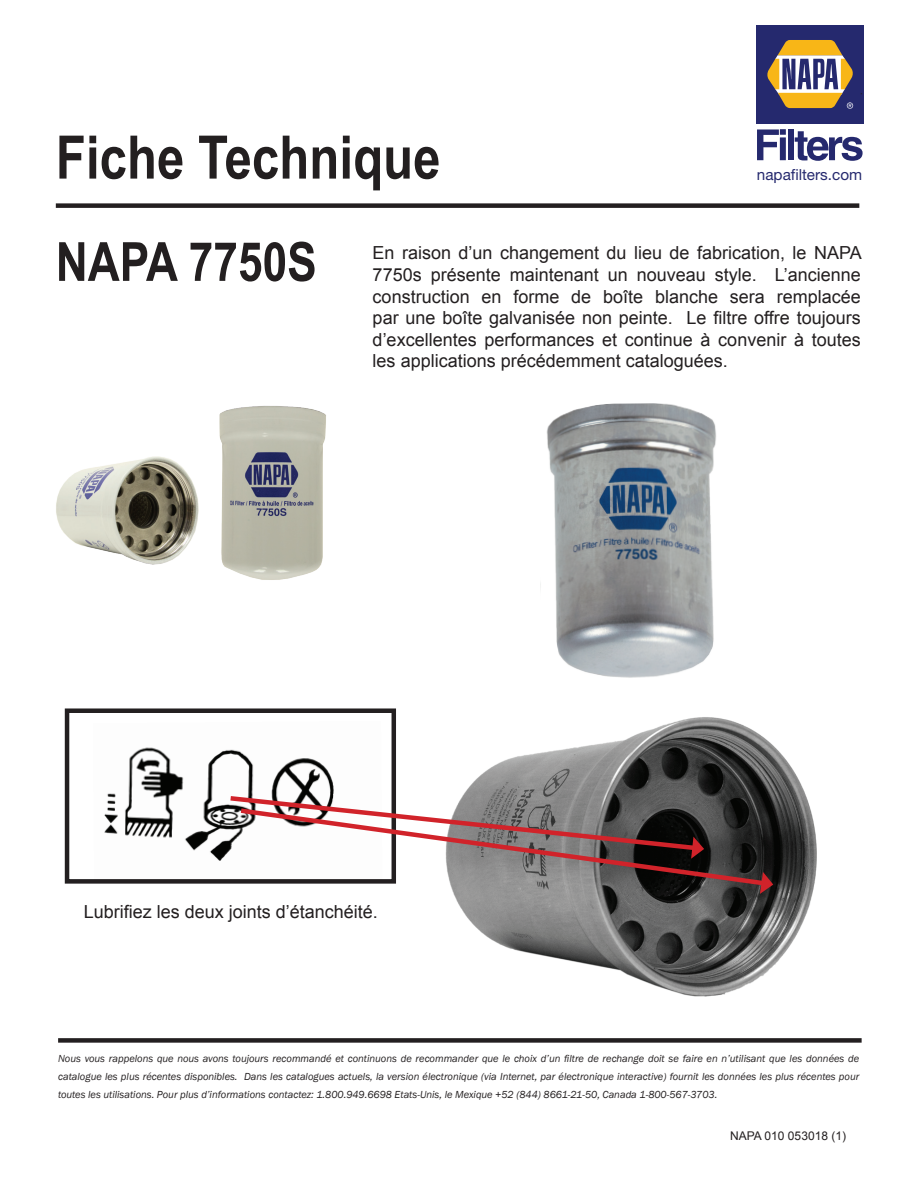
<style>
.page{position:relative;width:918px;height:1188px;background:#fff}
.page>*{position:absolute;margin:0;border:0;box-sizing:border-box;transform-origin:0 0}
.t1{font:700 60px "Arial Narrow";color:#231f20}
.t2{font:700 54px "Arial Narrow";color:#231f20}
.t3{font:18px/21.6px "Arial";color:#231f20;text-align:justify}
.t4{font:15.3px "Helvetica Neue";color:#25296e}
.t5{font:12px "Arial";color:#231f20}
.t6{font:italic 10.5px/18px "Franklin Gothic";color:#231f20;text-align:justify}
</style>
<div class="page">
<svg style="left:757px;top:129px;width:29px;height:31px"></svg>
<div style="left:788px;top:129px;width:6px;height:31px;background:#25296e"></div>
<svg style="left:795px;top:131px;width:68px;height:30px"></svg>
<div style="left:756px;top:25px;width:107px;height:99px;background:#25296e"></div>
<svg style="left:767px;top:40px;width:86px;height:69px"></svg>
<div style="left:58px;top:1038px;width:804px;height:5px;background:#231f20"></div>
<div style="left:56px;top:203px;width:803px;height:5px;background:#231f20"></div>
<img style="left:56px;top:405px;width:270px;height:175px">
<img style="left:540px;top:403px;width:176px;height:275px">
<img style="left:452px;top:717px;width:365px;height:280px">
<img style="left:104px;top:747px;width:230px;height:114px">
<div style="left:65px;top:708px;width:331px;height:176px;border:4px solid #231f20"></div>
<svg style="left:226px;top:793px;width:478px;height:66px"></svg>
<svg style="left:236px;top:806px;width:535px;height:83px"></svg>
<svg style="left:760px;top:872px;width:13px;height:22px"></svg>
<h1 class="t1" style="left:56px;top:112px;width:386px">Fiche Technique</h1>
<h3 class="t4" style="left:757px;top:166px;width:107px">napafilters.com</h3>
<h2 class="t2" style="left:56px;top:221px;width:262px">NAPA 7750S</h2>
<p class="t3" style="left:373px;top:242px;width:491px">En raison d’un changement du lieu de fabrication, le NAPA 7750s présente maintenant un nouveau style. L’ancienne construction en forme de boîte blanche sera remplacée par une boîte galvanisée non peinte. Le filtre offre toujours d’excellentes performances et continue à convenir à toutes les applications précédemment cataloguées.</p>
<h3 class="t3" style="left:84px;top:901px;width:296px">Lubrifiez les deux joints d’étanchéité.</h3>
<p class="t6" style="left:58px;top:1050px;width:803px">Nous vous rappelons que nous avons toujours recommandé et continuons de recommander que le choix d’un filtre de rechange doit se faire en n’utilisant que les données de catalogue les plus récentes disponibles. Dans les catalogues actuels, la version électronique (via Internet, par électronique interactive) fournit les données les plus récentes pour toutes les utilisations. Pour plus d’informations contactez: 1.800.949.6698 Etats-Unis, le Mexique +52 (844) 8661-21-50, Canada 1-800-567-3703.</p>
<p class="t5" style="left:730px;top:1128px;width:117px">NAPA 010 053018 (1)</p>
</div>
